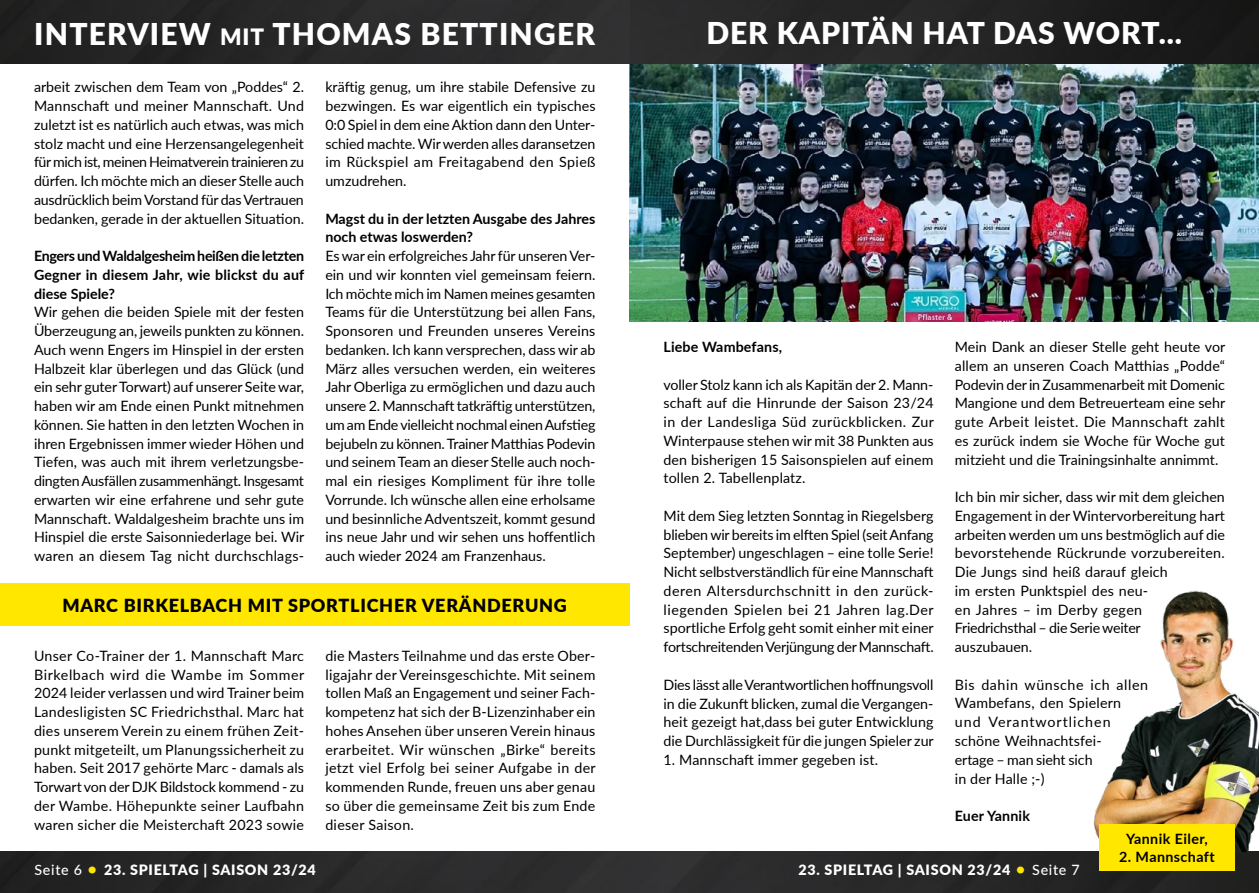
<style>
.page{position:relative;width:1259px;height:893px;background:#fff}
.page>*{position:absolute;margin:0;border:0;box-sizing:border-box;transform-origin:0 0}
.t1{font:900 30px "Lato";letter-spacing:.04em;color:#fff}
.t2{font:900 18px "Lato";letter-spacing:.04em;color:#000}
.t3{font:14.25px/18.8px "Lato";color:#000;text-align:justify}
.t4{font:700 14.25px/18.8px "Lato";color:#000;text-align:justify}
.t5{font:900 14.25px "Lato";letter-spacing:.05em;color:#fff}
.t6{font:700 14.25px "Lato";letter-spacing:.03em;color:#000}
.s1{font-size:22.5px}
.s2{font-weight:500}
.s3{color:#ffe700}
</style>
<div class="page">
<img style="left:629px;top:63px;width:630px;height:258px">
<img style="left:0;top:851px;width:1259px;height:42px">
<div style="left:629px;top:0;width:630px;height:63px;background:linear-gradient(to right,#2f2f2f,#171717)"></div>
<img style="left:1093px;top:590px;width:166px;height:261px">
<div style="left:1099px;top:825px;width:135px;height:46px;background:#ffe700"></div>
<img style="left:0;top:0;width:629px;height:63px">
<div style="left:0;top:584px;width:629px;height:42px;background:#ffe700"></div>
<h1 class="t1" style="left:34px;top:12px;width:562px">INTERVIEW <span class="s1">MIT</span> THOMAS BETTINGER</h1>
<p class="t3" style="left:34px;top:77px;width:272px">arbeit zwischen dem Team von „Poddes“ 2.<br>Mannschaft und meiner Mannschaft. Und zuletzt ist es natürlich auch etwas, was mich stolz macht und eine Herzensangelegenheit für mich ist, meinen Heimatverein trainieren zu dürfen. Ich möchte mich an dieser Stelle auch ausdrücklich beim Vorstand für das Vertrauen bedanken, gerade in der aktuellen Situation.</p>
<p class="t4" style="left:34px;top:246px;width:272px">Engers und Waldalgesheim heißen die letzten Gegner in diesem Jahr, wie blickst du auf diese Spiele?</p>
<p class="t3" style="left:34px;top:302px;width:272px">Wir gehen die beiden Spiele mit der festen Überzeugung an, jeweils punkten zu können.<br>Auch wenn Engers im Hinspiel in der ersten Halbzeit klar überlegen und das Glück (und ein sehr guter Torwart) auf unserer Seite war, haben wir am Ende einen Punkt mitnehmen können. Sie hatten in den letzten Wochen in ihren Ergebnissen immer wieder Höhen und Tiefen, was auch mit ihrem verletzungsbe&shy;dingten Ausfällen zusammenhängt. Insgesamt erwarten wir eine erfahrene und sehr gute Mannschaft. Waldalgesheim brachte uns im Hinspiel die erste Saisonniederlage bei. Wir waren an diesem Tag nicht durchschlags-</p>
<p class="t3" style="left:325px;top:77px;width:272px">kräftig genug, um ihre stabile Defensive zu bezwingen. Es war eigentlich ein typisches 0:0 Spiel in dem eine Aktion dann den Unter&shy;schied machte. Wir werden alles daransetzen im Rückspiel am Freitagabend den Spieß umzudrehen.</p>
<p class="t4" style="left:325px;top:208px;width:271px">Magst du in der letzten Ausgabe des Jahres noch etwas loswerden?</p>
<p class="t3" style="left:325px;top:246px;width:272px">Es war ein erfolgreiches Jahr für unseren Ver&shy;ein und wir konnten viel gemeinsam feiern.<br>Ich möchte mich im Namen meines gesamten Teams für die Unterstützung bei allen Fans, Sponsoren und Freunden unseres Vereins bedanken. Ich kann versprechen, dass wir ab März alles versuchen werden, ein weiteres Jahr Oberliga zu ermöglichen und dazu auch unsere 2. Mannschaft tatkräftig unterstützen, um am Ende vielleicht nochmal einen Aufstieg bejubeln zu können. Trainer Matthias Podevin und seinem Team an dieser Stelle auch noch&shy;mal ein riesiges Kompliment für ihre tolle Vorrunde. Ich wünsche allen eine erholsame und besinnliche Adventszeit, kommt gesund ins neue Jahr und wir sehen uns hoffentlich auch wieder 2024 am Franzenhaus.</p>
<p class="t2" style="left:62px;top:591px;width:506px">MARC BIRKELBACH MIT SPORTLICHER VERÄNDERUNG</p>
<p class="t3" style="left:34px;top:646px;width:272px">Unser Co-Trainer der 1. Mannschaft Marc Birkelbach wird die Wambe im Sommer 2024 leider verlassen und wird Trainer beim Landesligisten SC Friedrichsthal. Marc hat dies unserem Verein zu einem frühen Zeit&shy;punkt mitgeteilt, um Planungssicherheit zu haben. Seit 2017 gehörte Marc - damals als Torwart von der DJK Bildstock kommend - zu der Wambe. Höhepunkte seiner Laufbahn waren sicher die Meisterchaft 2023 sowie</p>
<p class="t3" style="left:325px;top:646px;width:272px">die Masters Teilnahme und das erste Ober&shy;ligajahr der Vereinsgeschichte. Mit seinem tollen Maß an Engagement und seiner Fach&shy;kompetenz hat sich der B-Lizenzinhaber ein hohes Ansehen über unseren Verein hinaus erarbeitet. Wir wünschen „Birke“ bereits jetzt viel Erfolg bei seiner Aufgabe in der kommenden Runde, freuen uns aber genau so über die gemeinsame Zeit bis zum Ende dieser Saison.</p>
<p class="t5" style="left:35px;top:859px;width:283px"><span class="s2">Seite 6</span> <span class="s3">•</span> 23. SPIELTAG | SAISON 23/24</p>
<h1 class="t1" style="left:706px;top:11px;width:477px">DER KAPITÄN HAT DAS WORT...</h1>
<p class="t3" style="left:955px;top:337px;width:272px">Mein Dank an dieser Stelle geht heute vor allem an unseren Coach Matthias „Podde“ Podevin der in Zusammenarbeit mit Domenic Mangione und dem Betreuerteam eine sehr gute Arbeit leistet. Die Mannschaft zahlt es zurück indem sie Woche für Woche gut mitzieht und die Trainingsinhalte annimmt.</p>
<p class="t3" style="left:955px;top:487px;width:272px;text-align:left">Ich bin mir sicher, dass wir mit dem gleichen Engagement in der Wintervorbereitung hart arbeiten werden um uns bestmöglich auf die bevorstehende Rückrunde vorzubereiten.<br>Die Jungs sind heiß darauf gleich<br>im ersten Punktspiel des neu-<br>en Jahres – im Derby gegen Friedrichsthal – die Serie weiter<br>auszubauen.</p>
<p class="t3" style="left:955px;top:675px;width:195px;text-align:left">Bis dahin wünsche ich allen<br>Wambefans, den Spielern und Verantwortlichen schöne Weihnachtsfei-<br>ertage – man sieht sich<br>in der Halle ;-)</p>
<p class="t4" style="left:955px;top:806px;width:77px">Euer Yannik</p>
<p class="t6" style="left:1126px;top:828px;width:83px">Yannik Eiler,</p>
<p class="t6" style="left:1119px;top:847px;width:97px">2. Mannschaft</p>
<p class="t4" style="left:663px;top:337px;width:120px">Liebe Wambefans,</p>
<p class="t3" style="left:663px;top:374px;width:272px">voller Stolz kann ich als Kapitän der 2. Mann&shy;schaft auf die Hinrunde der Saison 23/24 in der Landesliga Süd zurückblicken. Zur Winterpause stehen wir mit 38 Punkten aus den bisherigen 15 Saisonspielen auf einem tollen 2. Tabellenplatz.</p>
<p class="t3" style="left:663px;top:506px;width:272px">Mit dem Sieg letzten Sonntag in Riegelsberg blieben wir bereits im elften Spiel (seit Anfang September) ungeschlagen – eine tolle Serie!<br>Nicht selbstverständlich für eine Mannschaft deren Altersdurchschnitt in den zurück&shy;liegenden Spielen bei 21 Jahren lag.Der sportliche Erfolg geht somit einher mit einer fortschreitenden Verjüngung der Mannschaft.</p>
<p class="t3" style="left:663px;top:675px;width:272px">Dies lässt alle Verantwortlichen hoffnungsvoll in die Zukunft blicken, zumal die Vergangen&shy;heit gezeigt hat,dass bei guter Entwicklung die Durchlässigkeit für die jungen Spieler zur</p>
<p class="t3" style="left:663px;top:750px;width:216px">1. Mannschaft immer gegeben ist.</p>
<p class="t5" style="left:798px;top:859px;width:283px">23. SPIELTAG | SAISON 23/24 <span class="s3">•</span> <span class="s2">Seite 7</span></p>
</div>
